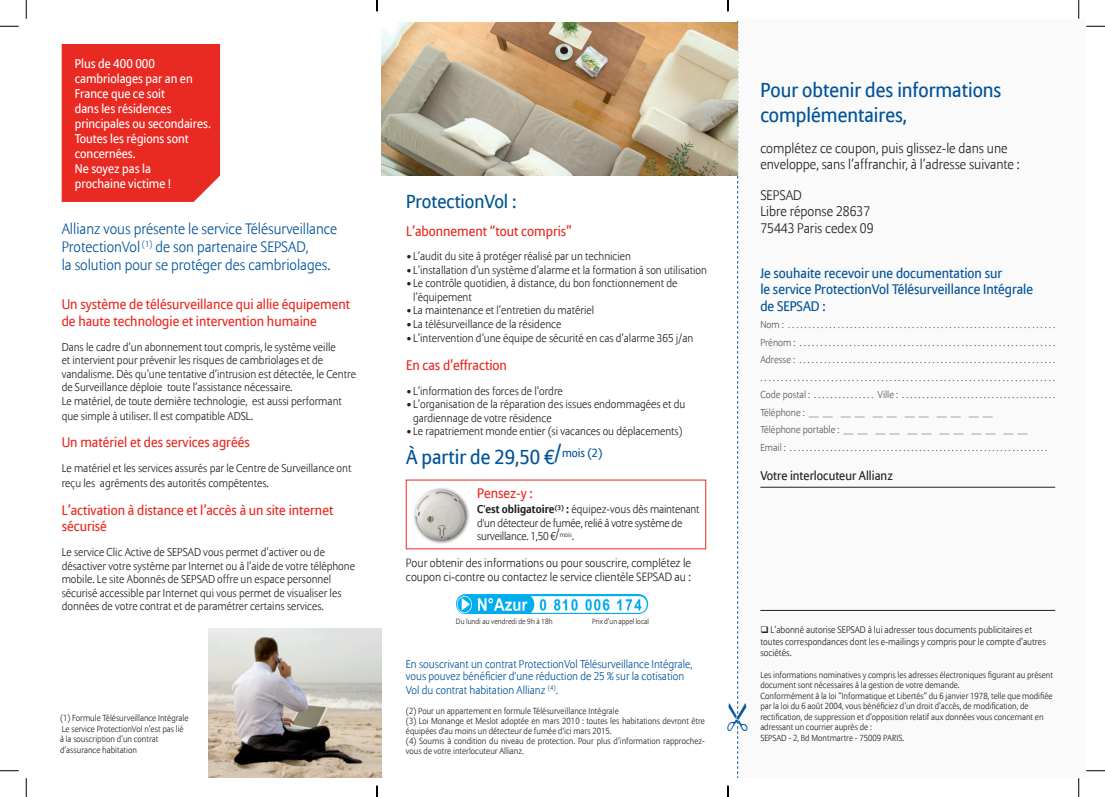
<style>
.page{position:relative;width:1105px;height:797px;background:#fff}
.page>*{position:absolute;margin:0;border:0;box-sizing:border-box;transform-origin:0 0}
.t1{font:20px "Allianz Sans";color:#015399}
.t2{font:18.75px "Allianz Sans";color:#01558f}
.t3{font:300 15px/18px "Allianz Sans";color:#015399}
.t4{font:13.75px "Allianz Sans";color:#e92a23}
.t5{font:300 13.75px "Allianz Sans";color:#231f20}
.t6{font:13.75px "Allianz Sans";color:#015399}
.t7{font:12.5px/15px "Allianz Sans";color:#fff}
.t8{font:12.5px "Allianz Sans";color:#231f20}
.t9{font:300 11.88px/14.2px "Allianz Sans";color:#231f20}
.t10{font:300 11.25px/13.5px "Allianz Sans";color:#231f20}
.t11{font:300 11.25px "Allianz Sans";color:#015399}
.t12{font:300 11.25px/13.5px "Allianz Sans";letter-spacing:-.02em;color:#231f20}
.t13{font:300 10px "Allianz Sans";color:#57585a}
.t14{font:300 9.38px/11.2px "Allianz Sans";color:#231f20}
.t15{font:300 8.75px/10.5px "Allianz Sans";color:#231f20}
.t16{font:300 7.5px "Allianz Sans";color:#231f20}
.s1{font-weight:700}
</style>
<div class="page">
<img style="left:456px;top:594px;width:192px;height:20px">
<div style="left:738px;top:19px;width:348px;height:758px;background:#fafafa"></div>
<hr style="left:760px;top:487px;width:295px;height:1px;background:#231f20">
<hr style="left:760px;top:610px;width:295px;height:1px;background:#231f20">
<div style="left:412px;top:486px;width:59px;height:59px;background:#231f20;opacity:.75"></div>
<img style="left:415px;top:489px;width:24px;height:47px">
<img style="left:381px;top:23px;width:347px;height:153px">
<div style="left:62px;top:44px;width:158px;height:158px;background:#e92a23"></div>
<img style="left:209px;top:629px;width:172px;height:148px">
<svg style="left:0;top:25px;width:19px;height:2px"></svg>
<svg style="left:1086px;top:25px;width:19px;height:2px"></svg>
<svg style="left:0;top:770px;width:19px;height:1px"></svg>
<svg style="left:1086px;top:770px;width:19px;height:1px"></svg>
<svg style="left:25px;top:0;width:2px;height:19px"></svg>
<svg style="left:25px;top:778px;width:2px;height:19px"></svg>
<svg style="left:1078px;top:0;width:1px;height:19px"></svg>
<svg style="left:1078px;top:778px;width:1px;height:19px"></svg>
<svg style="left:376px;top:0;width:2px;height:11px"></svg>
<svg style="left:376px;top:785px;width:2px;height:12px"></svg>
<svg style="left:727px;top:0;width:2px;height:11px"></svg>
<svg style="left:727px;top:785px;width:2px;height:12px"></svg>
<svg style="left:728px;top:21px;width:11px;height:756px"></svg>
<p class="t7" style="left:75px;top:56px;width:119px">Plus de 400 000 cambriolages par an en<br>France que ce soit</p>
<p class="t7" style="left:75px;top:101px;width:138px">dans les résidences principales ou secondaires.</p>
<p class="t7" style="left:75px;top:131px;width:116px">Toutes les régions sont concernées.</p>
<p class="t7" style="left:75px;top:161px;width:78px">Ne soyez pas la</p>
<p class="t7" style="left:75px;top:176px;width:98px">prochaine victime !</p>
<p class="t3" style="left:62px;top:221px;width:277px">Allianz vous présente le service Télésurveillance<br>ProtectionVol <sup>(1)</sup> de son partenaire SEPSAD,</p>
<p class="t3" style="left:62px;top:257px;width:270px">la solution pour se protéger des cambriolages.</p>
<p class="t4" style="left:62px;top:296px;width:290px">Un système de télésurveillance qui allie équipement</p>
<p class="t4" style="left:62px;top:313px;width:257px">de haute technologie et intervention humaine</p>
<p class="t10" style="left:62px;top:340px;width:296px">Dans le cadre d’un abonnement tout compris, le système veille<br>et intervient pour prévenir les risques de cambriolages et de vandalisme. Dès qu’une tentative d’intrusion est détectée, le Centre de Surveillance déploie toute l’assistance nécessaire.</p>
<p class="t10" style="left:62px;top:394px;width:282px">Le matériel, de toute dernière technologie, est aussi performant</p>
<p class="t10" style="left:62px;top:409px;width:193px">que simple à utiliser. Il est compatible ADSL.</p>
<p class="t4" style="left:62px;top:434px;width:190px">Un matériel et des services agréés</p>
<p class="t10" style="left:62px;top:461px;width:291px;line-height:15px">Le matériel et les services assurés par le Centre de Surveillance ont reçu les agréments des autorités compétentes.</p>
<p class="t4" style="left:62px;top:502px;width:273px">L’activation à distance et l’accès à un site internet</p>
<p class="t4" style="left:62px;top:518px;width:47px">sécurisé</p>
<p class="t10" style="left:62px;top:546px;width:295px">Le service Clic Active de SEPSAD vous permet d’activer ou de désactiver votre système par Internet ou à l’aide de votre téléphone mobile. Le site Abonnés de SEPSAD offre un espace personnel sécurisé accessible par Internet qui vous permet de visualiser les données de votre contrat et de paramétrer certains services.</p>
<p class="t15" style="left:60px;top:713px;width:130px">(1) Formule Télésurveillance Intégrale</p>
<p class="t15" style="left:62px;top:723px;width:123px">Le service ProtectionVol n’est pas lié</p>
<p class="t15" style="left:60px;top:734px;width:100px">à la souscription d’un contrat</p>
<p class="t15" style="left:60px;top:744px;width:78px">d’assurance habitation</p>
<p class="t2" style="left:406px;top:190px;width:112px">ProtectionVol :</p>
<p class="t4" style="left:406px;top:222px;width:167px">L’abonnement “tout compris”</p>
<p class="t10" style="left:406px;top:250px;width:226px">•L’audit du site à protéger réalisé par un technicien</p>
<p class="t10" style="left:406px;top:264px;width:302px">•L’installation d’un système d’alarme et la formation à son utilisation</p>
<p class="t10" style="left:413px;top:277px;width:266px;text-indent:-7px">•Le contrôle quotidien, à distance, du bon fonctionnement de l’équipement</p>
<p class="t10" style="left:406px;top:304px;width:190px">•La maintenance et l’entretien du matériel</p>
<p class="t10" style="left:406px;top:318px;width:157px">•La télésurveillance de la résidence</p>
<p class="t10" style="left:406px;top:332px;width:289px">•L’intervention d’une équipe de sécurité en cas d’alarme 365 j/an</p>
<p class="t4" style="left:406px;top:357px;width:102px">En cas d’effraction</p>
<p class="t10" style="left:406px;top:384px;width:158px">•L’information des forces de l’ordre</p>
<p class="t10" style="left:413px;top:398px;width:274px;text-indent:-7px">•L’organisation de la réparation des issues endommagées et du gardiennage de votre résidence</p>
<p class="t10" style="left:406px;top:425px;width:278px">•Le rapatriement monde entier (si vacances ou déplacements)</p>
<p class="t1" style="left:406px;top:445px;width:198px">À partir de 29,50 €/<sup>mois</sup> <sup>(2)</sup></p>
<p class="t4" style="left:477px;top:484px;width:57px">Pensez-y :</p>
<p class="t12" style="left:477px;top:503px;width:224px"><span class="s1">C'est obligatoire</span><sup>(3)</sup> <span class="s1">:</span> équipez-vous dès maintenant d'un détecteur de fumée, relié à votre système de surveillance. 1,50 €/<sup>mois</sup>.</p>
<p class="t9" style="left:406px;top:556px;width:287px">Pour obtenir des informations ou pour souscrire, complétez le coupon ci-contre ou contactez le service clientèle SEPSAD au :</p>
<p class="t16" style="left:456px;top:617px;width:98px">Du lundi au vendredi de 9h à 18h</p>
<p class="t16" style="left:592px;top:617px;width:59px">Prix d’un appel local</p>
<p class="t11" style="left:406px;top:657px;width:288px">En souscrivant un contrat ProtectionVol Télésurveillance Intégrale,</p>
<p class="t11" style="left:406px;top:669px;width:280px">vous pouvez bénéficier d'une réduction de 25 % sur la cotisation</p>
<p class="t11" style="left:406px;top:683px;width:154px">Vol du contrat habitation Allianz <sup>(4)</sup>.</p>
<p class="t15" style="left:406px;top:706px;width:214px">(2) Pour un appartement en formule Télésurveillance Intégrale</p>
<p class="t15" style="left:406px;top:716px;width:301px;line-height:10px">(3) Loi Monange et Meslot adoptée en mars 2010 : toutes les habitations devront être équipées d'au moins un détecteur de fumée d'ici mars 2015.</p>
<p class="t15" style="left:406px;top:736px;width:301px;line-height:10px">(4) Soumis à condition du niveau de protection. Pour plus d’information rapprochez&shy;vous de votre interlocuteur Allianz.</p>
<p class="t1" style="left:760px;top:78px;width:243px">Pour obtenir des informations</p>
<p class="t1" style="left:760px;top:103px;width:148px">complémentaires,</p>
<p class="t5" style="left:760px;top:139px;width:249px">complétez ce coupon, puis glissez-le dans une</p>
<p class="t5" style="left:760px;top:156px;width:261px">enveloppe, sans l’affranchir, à l’adresse suivante :</p>
<p class="t5" style="left:760px;top:187px;width:43px">SEPSAD</p>
<p class="t5" style="left:760px;top:203px;width:111px">Libre réponse 28637</p>
<p class="t5" style="left:760px;top:220px;width:115px">75443 Paris cedex 09</p>
<p class="t6" style="left:760px;top:265px;width:243px">Je souhaite recevoir une documentation sur</p>
<p class="t6" style="left:760px;top:281px;width:274px">le service ProtectionVol Télésurveillance Intégrale</p>
<p class="t6" style="left:760px;top:298px;width:67px">de SEPSAD :</p>
<p class="t13" style="left:760px;top:319px;width:296px">Nom : . . . . . . . . . . . . . . . . . . . . . . . . . . . . . . . . . . . . . . . . . . . . . . . . . . . . . . . . . . . . . . . . .</p>
<p class="t13" style="left:760px;top:336px;width:296px">Prénom : . . . . . . . . . . . . . . . . . . . . . . . . . . . . . . . . . . . . . . . . . . . . . . . . . . . . . . . . . . . . . .</p>
<p class="t13" style="left:760px;top:354px;width:296px">Adresse : . . . . . . . . . . . . . . . . . . . . . . . . . . . . . . . . . . . . . . . . . . . . . . . . . . . . . . . . . . . . . .</p>
<p class="t13" style="left:760px;top:371px;width:296px">. . . . . . . . . . . . . . . . . . . . . . . . . . . . . . . . . . . . . . . . . . . . . . . . . . . . . . . . . . . . . . . . . . . . . . .</p>
<p class="t13" style="left:760px;top:389px;width:296px">Code postal : . . . . . . . . . . . . . . . Ville : . . . . . . . . . . . . . . . . . . . . . . . . . . . . . . . . . . . . . .</p>
<p class="t13" style="left:760px;top:406px;width:234px">Téléphone : __ __ __ __ __ __ __ __ __ __ __ __</p>
<p class="t13" style="left:760px;top:424px;width:269px">Téléphone portable : __ __ __ __ __ __ __ __ __ __ __ __</p>
<p class="t13" style="left:760px;top:441px;width:288px">Email : . . . . . . . . . . . . . . . . . . . . . . . . . . . . . . . . . . . . . . . . . . . . . . . . . . . . . . . . . . . . . . . .</p>
<p class="t8" style="left:760px;top:468px;width:134px">Votre interlocuteur Allianz</p>
<p class="t14" style="left:760px;top:625px;width:287px">❑ L’abonné autorise SEPSAD à lui adresser tous documents publicitaires et toutes correspondances dont les e-mailings y compris pour le compte d’autres sociétés.</p>
<p class="t15" style="left:760px;top:669px;width:294px">Les informations nominatives y compris les adresses électroniques figurant au présent document sont nécessaires à la gestion de votre demande.</p>
<p class="t15" style="left:760px;top:690px;width:294px">Conformément à la loi “Informatique et Libertés” du 6 janvier 1978, telle que modifiée par la loi du 6 août 2004, vous bénéficiez d’un droit d’accès, de modification, de rectification, de suppression et d’opposition relatif aux données vous concernant en adressant un courrier auprès de :</p>
<p class="t15" style="left:760px;top:732px;width:145px">SEPSAD - 2, Bd Montmartre - 75009 PARIS.</p>
</div>
